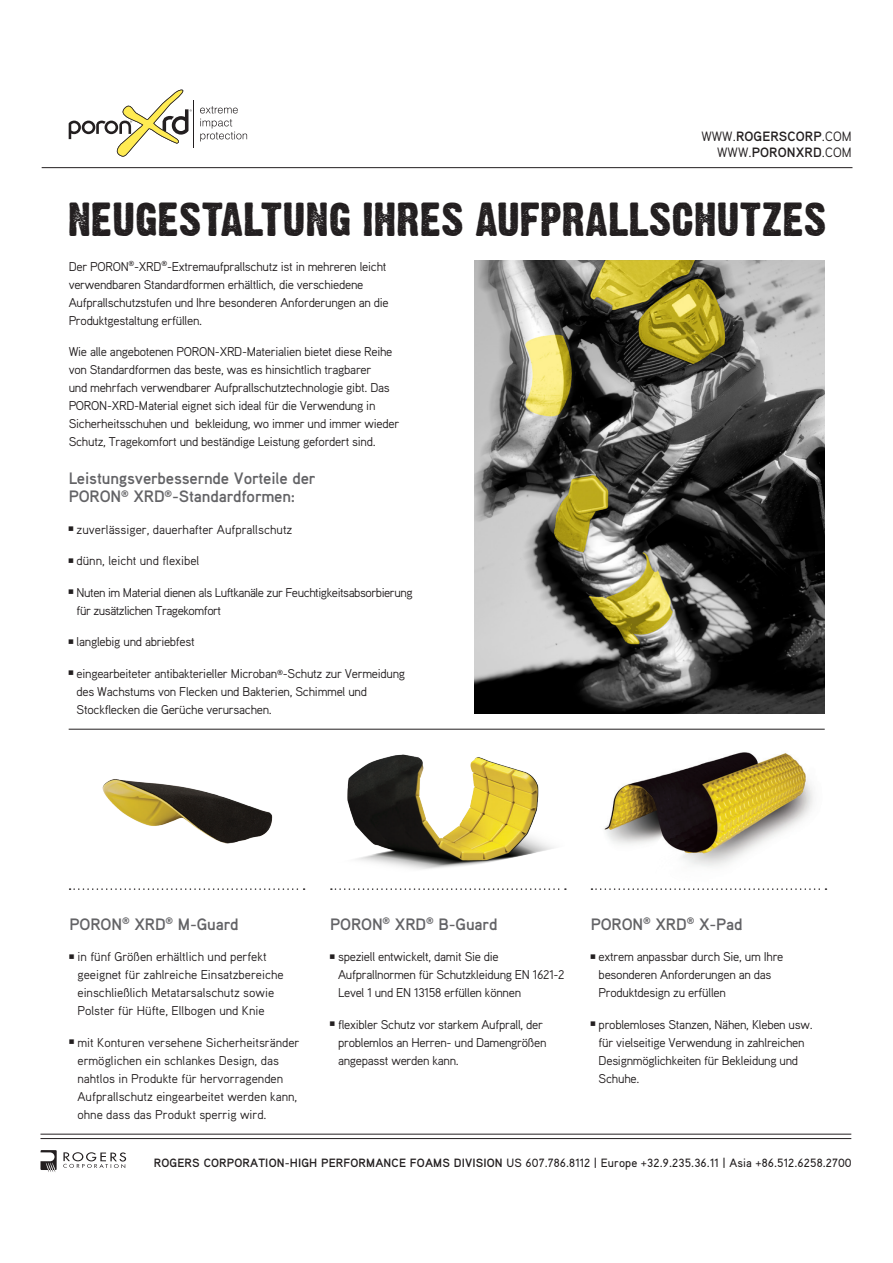
<style>
.page{position:relative;width:893px;height:1263px;background:#fff}
.page>*{position:absolute;margin:0;border:0;box-sizing:border-box;transform-origin:0 0}
.t1{font:42px "Dirty Headline";letter-spacing:.015em;color:#231f20}
.t2{font:700 16.5px/18px "Aaux";letter-spacing:-.01em;color:#636366}
.t3{font:700 13.5px "Aaux";letter-spacing:.005em;color:#231f20}
.t4{font:13.5px "Aaux";letter-spacing:.005em;color:#231f20}
.t5{font:12.75px/18px "Aaux";letter-spacing:-.02em;color:#231f20}
.t6{font:12.75px/18px "Aaux";color:#231f20}
.t7{font:500 12px "Aaux";letter-spacing:.01em;color:#231f20}
.s1{font-weight:400}
.s2{font-weight:700}
</style>
<div class="page">
<img style="left:604px;top:752px;width:210px;height:115px">
<hr style="left:193px;top:100px;width:1px;height:48px;background:#231f20">
<svg style="left:200px;top:106px;width:38px;height:7px"></svg>
<svg style="left:200px;top:119px;width:47px;height:22px"></svg>
<svg style="left:69px;top:90px;width:123px;height:67px"></svg>
<hr style="left:42px;top:167px;width:810px;height:1px;background:#231f20">
<hr style="left:40px;top:1138px;width:811px;height:1px;background:#231f20">
<hr style="left:40px;top:1134px;width:811px;height:1px;background:#231f20">
<svg style="left:40px;top:1150px;width:17px;height:22px"></svg>
<svg style="left:63px;top:1152px;width:63px;height:16px"></svg>
<img style="left:475px;top:261px;width:350px;height:453px">
<img style="left:347px;top:754px;width:207px;height:116px">
<img style="left:102px;top:779px;width:171px;height:65px">
<hr style="left:69px;top:729px;width:756px;height:1px;background:#231f20">
<svg style="left:70px;top:888px;width:235px;height:2px"></svg>
<svg style="left:331px;top:888px;width:235px;height:2px"></svg>
<svg style="left:591px;top:888px;width:235px;height:2px"></svg>
<p class="t3" style="left:701px;top:128px;width:152px"><span class="s1">WWW.</span>ROGERSCORP<span class="s1">.COM</span></p>
<p class="t4" style="left:717px;top:144px;width:136px">WWW.<span class="s2">PORONXRD</span>.COM</p>
<p class="t1" style="left:68px;top:191px;width:760px">NEUGESTALTUNG IHRES AUFPRALLSCHUTZES</p>
<p class="t5" style="left:69px;top:257px;width:322px">Der PORON<sup>®</sup>-XRD<sup>®</sup>-Extremaufprallschutz ist in mehreren leicht verwendbaren Standardformen erhältlich, die verschiedene Aufprallschutzstufen und Ihre besonderen Anforderungen an die Produktgestaltung erfüllen.</p>
<p class="t5" style="left:69px;top:342px;width:332px">Wie alle angebotenen PORON-XRD-Materialien bietet diese Reihe von Standardformen das beste, was es hinsichtlich tragbarer<br>und mehrfach verwendbarer Aufprallschutztechnologie gibt. Das PORON-XRD-Material eignet sich ideal für die Verwendung in Sicherheitsschuhen und bekleidung, wo immer und immer wieder Schutz, Tragekomfort und beständige Leistung gefordert sind.</p>
<p class="t2" style="left:69px;top:469px;width:248px">Leistungsverbessernde Vorteile der<br>PORON<sup>®</sup> XRD<sup>®</sup>-Standardformen:</p>
<p class="t6" style="left:77px;top:520px;width:217px">zuverlässiger, dauerhafter Aufprallschutz</p>
<p class="t6" style="left:77px;top:551px;width:124px">dünn, leicht und flexibel</p>
<p class="t5" style="left:77px;top:583px;width:338px">Nuten im Material dienen als Luftkanäle zur Feuchtigkeitsabsorbierung für zusätzlichen Tragekomfort</p>
<p class="t5" style="left:77px;top:632px;width:120px">langlebig und abriebfest</p>
<p class="t5" style="left:77px;top:664px;width:330px">eingearbeiteter antibakterieller Microban<sup>®</sup>-Schutz zur Vermeidung des Wachstums von Flecken und Bakterien, Schimmel und<br>Stockflecken die Gerüche verursachen.</p>
<p class="t2" style="left:70px;top:914px;width:171px">PORON<sup>®</sup> XRD<sup>®</sup> M-Guard</p>
<p class="t6" style="left:78px;top:947px;width:208px">in fünf Größen erhältlich und perfekt geeignet für zahlreiche Einsatzbereiche einschließlich Metatarsalschutz sowie Polster für Hüfte, Ellbogen und Knie</p>
<p class="t6" style="left:78px;top:1033px;width:223px">mit Konturen versehene Sicherheitsränder ermöglichen ein schlankes Design, das nahtlos in Produkte für hervorragenden Aufprallschutz eingearbeitet werden kann, ohne dass das Produkt sperrig wird.</p>
<p class="t2" style="left:330px;top:914px;width:169px">PORON<sup>®</sup> XRD<sup>®</sup> B-Guard</p>
<p class="t5" style="left:338px;top:947px;width:228px">speziell entwickelt, damit Sie die<br>Aufprallnormen für Schutzkleidung EN 1621-2<br>Level 1 und EN 13158 erfüllen können</p>
<p class="t5" style="left:338px;top:1015px;width:210px">flexibler Schutz vor starkem Aufprall, der problemlos an Herren- und Damengrößen angepasst werden kann.</p>
<p class="t2" style="left:591px;top:914px;width:154px">PORON<sup>®</sup> XRD<sup>®</sup> X-Pad</p>
<p class="t5" style="left:599px;top:947px;width:186px">extrem anpassbar durch Sie, um Ihre besonderen Anforderungen an das<br>Produktdesign zu erfüllen</p>
<p class="t5" style="left:599px;top:1015px;width:216px">problemloses Stanzen, Nähen, Kleben usw. für vielseitige Verwendung in zahlreichen Designmöglichkeiten für Bekleidung und Schuhe.</p>
<p class="t7" style="left:154px;top:1155px;width:699px"><span class="s2">ROGERS CORPORATION-HIGH PERFORMANCE FOAMS DIVISION</span> US 607.786.8112 | Europe +32.9.235.36.11 | Asia +86.512.6258.2700</p>
</div>
